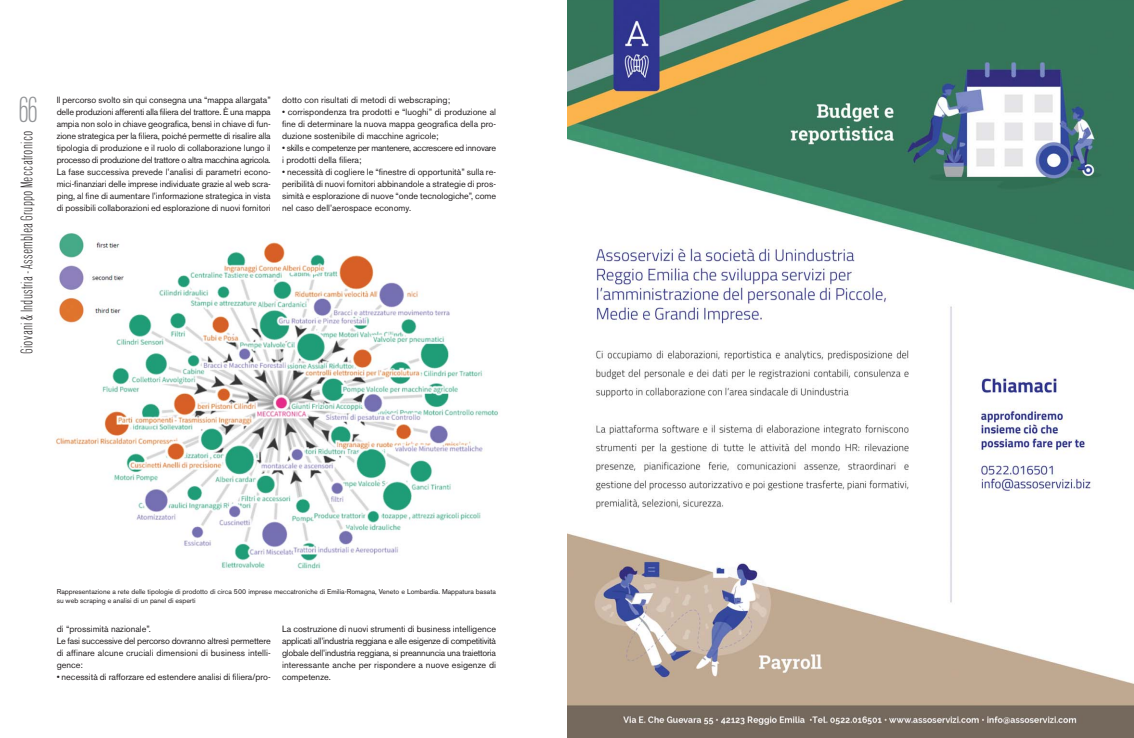
<style>
.page{position:relative;width:1134px;height:738px;background:#fff}
.page>*{position:absolute;margin:0;border:0;box-sizing:border-box;transform-origin:0 0}
.t1{font:300 condensed 30px "OPTI Venus";color:#939598}
.t2{font:300 condensed 14px "OPTI Venus";letter-spacing:.02em;color:#231f20}
.t3{font:9px/12px "Akzidenz Grotesk BE";color:#231f20;text-align:justify}
.t4{font:9px/12px "Akzidenz Grotesk BE";letter-spacing:-.03em;color:#231f20}
.t5{font:7px/9px "Akzidenz Grotesk BE";color:#231f20}
</style>
<div class="page">
<img style="left:55px;top:233px;width:443px;height:336px">
<img style="left:567px;top:0;width:567px;height:737px">
<h1 class="t1" style="left:18px;top:97px;width:22px">66</h1>
<p class="t3" style="left:57px;top:95px;width:216px">Il percorso svolto sin qui consegna una “mappa allargata” delle produzioni afferenti alla filiera del trattore. È una mappa ampia non solo in chiave geografica, bensì in chiave di fun&shy;zione strategica per la filiera, poiché permette di risalire alla tipologia di produzione e il ruolo di collaborazione lungo il processo di produzione del trattore o altra macchina agricola.<br>La fase successiva prevede l’analisi di parametri econo&shy;mici-finanziari delle imprese individuate grazie al web scra&shy;ping, al fine di aumentare l’informazione strategica in vista di possibili collaborazioni ed esplorazione di nuovi fornitori</p>
<h2 class="t2" style="left:21px;top:353px;width:225px;rotate:-90deg">Giovani &amp; Industria - Assemblea Gruppo Meccatronico</h2>
<p class="t3" style="left:282px;top:95px;width:170px">dotto con risultati di metodi di webscraping;</p>
<p class="t3" style="left:282px;top:107px;width:216px">• corrispondenza tra prodotti e “luoghi” di produzione al fine di determinare la nuova mappa geografica della pro&shy;duzione sostenibile di macchine agricole;</p>
<p class="t4" style="left:282px;top:143px;width:216px">• skills e competenze per mantenere, accrescere ed innovare i prodotti della filiera;</p>
<p class="t3" style="left:282px;top:167px;width:216px">• necessità di cogliere le “finestre di opportunità” sulla re&shy;peribilità di nuovi fornitori abbinandole a strategie di pros&shy;simità e esplorazione di nuove “onde tecnologiche”, come nel caso dell’aerospace economy.</p>
<p class="t5" style="left:57px;top:587px;width:441px">Rappresentazione a rete delle tipologie di prodotto di circa 500 imprese meccatroniche di Emilia-Romagna, Veneto e Lombardia. Mappatura basata su web scraping e analisi di un panel di esperti</p>
<p class="t3" style="left:57px;top:623px;width:216px;text-align:left">di “prossimità nazionale”.<br>Le fasi successive del percorso dovranno altresì permettere di affinare alcune cruciali dimensioni di business intelli&shy;gence:</p>
<p class="t3" style="left:57px;top:671px;width:216px">• necessità di rafforzare ed estendere analisi di filiera/pro-</p>
<p class="t3" style="left:282px;top:623px;width:216px">La costruzione di nuovi strumenti di business intelligence applicati all’industria reggiana e alle esigenze di competitività globale dell’industria reggiana, si preannuncia una traiettoria interessante anche per rispondere a nuove esigenze di competenze.</p>
</div>
